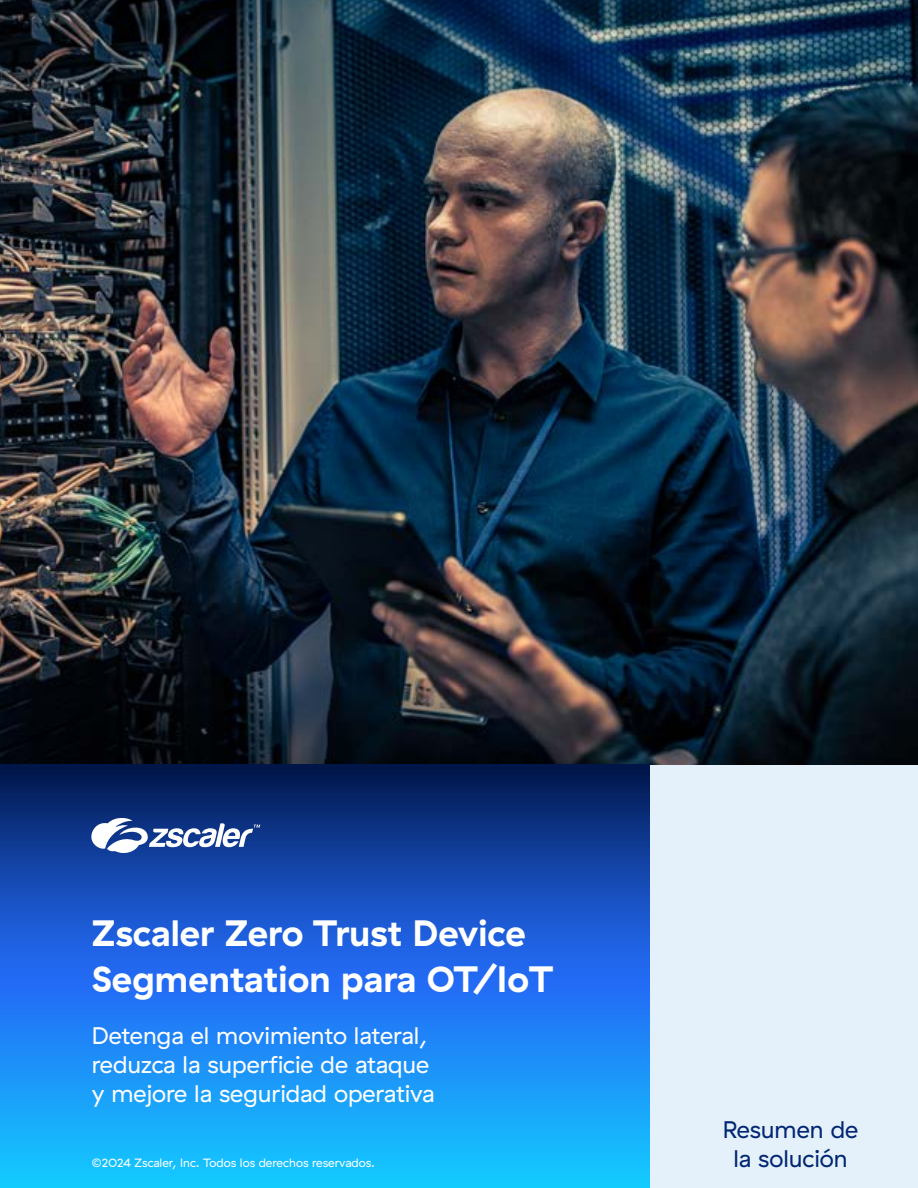
<style>
.page{position:relative;width:918px;height:1188px;background:#fff}
.page>*{position:absolute;margin:0;border:0;box-sizing:border-box;transform-origin:0 0}
.t1{font:700 36.6px/45.9px "GT Haptik ZS";color:#fff}
.t2{font:24px/28.8px "GT Haptik ZS";color:#fff}
.t3{font:24px "GT Haptik ZS";color:#012673}
.t4{font:12px "GT Haptik ZS";color:#fff}
</style>
<div class="page">
<img style="left:0;top:0;width:918px;height:765px">
<svg style="left:0;top:765px;width:650px;height:423px;background:#176fd1"></svg>
<div style="left:650px;top:765px;width:268px;height:423px;background:#e5f1fa"></div>
<svg style="left:91px;top:815px;width:169px;height:41px"></svg>
<h1 class="t1" style="left:92px;top:910px;width:463px">Zscaler Zero Trust Device<br>Segmentation para OT/IoT</h1>
<p class="t2" style="left:92px;top:1022px;width:344px">Detenga el movimiento lateral, reduzca la superficie de ataque y mejore la seguridad operativa</p>
<p class="t3" style="left:723px;top:1116px;width:137px">Resumen de</p>
<p class="t4" style="left:92px;top:1156px;width:285px">©2024 Zscaler, Inc. Todos los derechos reservados.</p>
<p class="t3" style="left:733px;top:1145px;width:116px">la solución</p>
</div>
